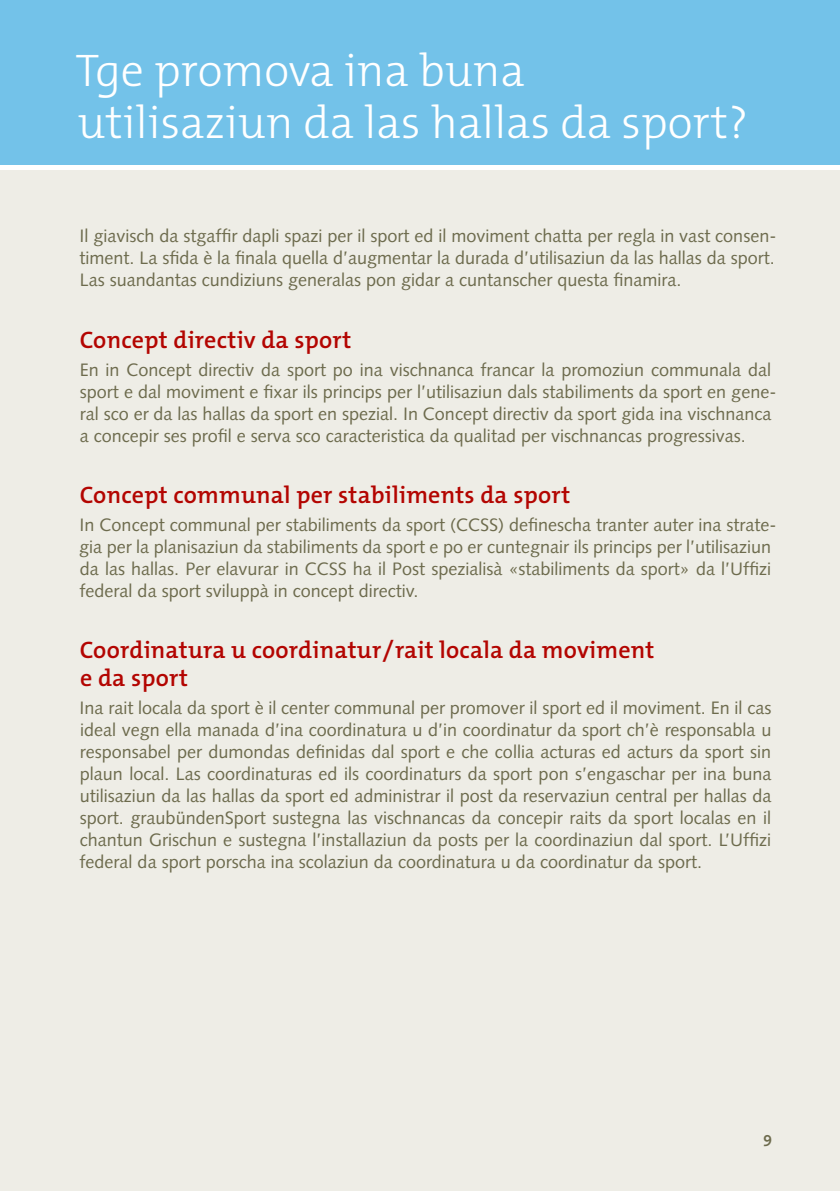
<style>
.page{position:relative;width:840px;height:1191px;background:#fff}
.page>*{position:absolute;margin:0;border:0;box-sizing:border-box;transform-origin:0 0}
.t1{font:300 46px/52px "The Mix B W3";color:#fff}
.t2{font:600 24px/28px "The Mix B W6";letter-spacing:.01em;color:#b30501}
.t3{font:18px/22px "Syntax";color:#6d6b4d;text-align:justify}
.t4{font:700 16px "Syntax";color:#6d6b4d;scale:.95 1}
</style>
<div class="page">
<div style="left:0;top:170px;width:839px;height:1021px;background:#eeede6"></div>
<div style="left:0;top:0;width:839px;height:164px;background:#73c2e9"></div>
<h1 class="t1" style="left:76px;top:45px;width:673px">Tge promova ina buna utilisaziun da las hallas da sport?</h1>
<p class="t3" style="left:79px;top:225px;width:698px">Il giavisch da stgaffir dapli spazi per il sport ed il moviment chatta per regla in vast consen&shy;timent. La sfida è la finala quella d’augmentar la durada d’utilisaziun da las hallas da sport.<br>Las suandantas cundiziuns generalas pon gidar a cuntanscher questa finamira.</p>
<h2 class="t2" style="left:80px;top:326px;width:273px">Concept directiv da sport</h2>
<p class="t3" style="left:80px;top:358px;width:697px;text-align:left">En in Concept directiv da sport po ina vischnanca francar la promoziun communala dal sport e dal moviment e fixar ils princips per l’utilisaziun dals stabiliments da sport en gene&shy;ral sco er da las hallas da sport en spezial. In Concept directiv da sport gida ina vischnanca a concepir ses profil e serva sco caracteristica da qualitad per vischnancas progressivas.</p>
<h2 class="t2" style="left:80px;top:481px;width:492px">Concept communal per stabiliments da sport</h2>
<p class="t3" style="left:79px;top:513px;width:698px;text-align:left">In Concept communal per stabiliments da sport (CCSS) definescha tranter auter ina strate&shy;gia per la planisaziun da stabiliments da sport e po er cuntegnair ils princips per l’utilisaziun da las hallas. Per elavurar in CCSS ha il Post spezialisà «stabiliments da sport» da l’Uffizi federal da sport sviluppà in concept directiv.</p>
<h2 class="t2" style="left:80px;top:636px;width:576px">Coordinatura u coordinatur/rait locala da moviment e da sport</h2>
<p class="t3" style="left:79px;top:696px;width:693px">Ina rait locala da sport è il center communal per promover il sport ed il moviment. En il cas ideal vegn ella manada d’ina coordinatura u d’in coordinatur da sport ch’è responsabla u responsabel per dumondas definidas dal sport e che collia acturas ed acturs da sport sin plaun local. Las coordinaturas ed ils coordinaturs da sport pon s’engaschar per ina buna utilisaziun da las hallas da sport ed administrar il post da reservaziun central per hallas da sport. graubündenSport sustegna las vischnancas da concepir raits da sport localas en il chantun Grischun e sustegna l’installaziun da posts per la coordinaziun dal sport. L’Uffizi federal da sport porscha ina scolaziun da coordinatura u da coordinatur da sport.</p>
<p class="t4" style="left:763px;top:1131px;width:10px">9</p>
</div>
